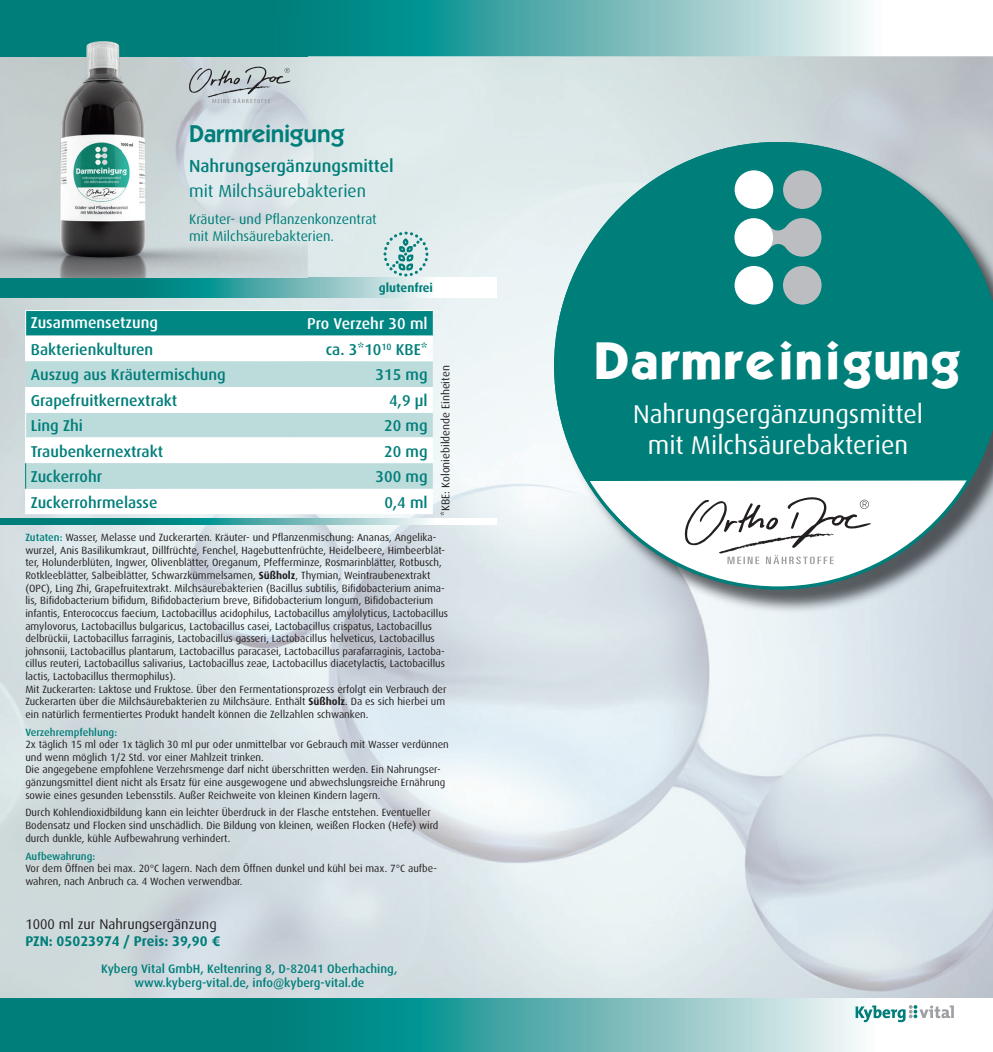
<style>
.page{position:relative;width:993px;height:1052px;background:#fff}
.page>*{position:absolute;margin:0;border:0;box-sizing:border-box;transform-origin:0 0}
.t1{font:700 45.15px "Kabel";color:#fff}
.t2{font:25.72px/31px "Dax OT";color:#fff;text-align:center}
.t3{font:600 24.5px "ITC Kabel Std";color:#007e7a}
.t4{font:500 17.5px "Dax OT";color:#007e7a}
.t5{font:17.5px "Dax OT";color:#007e7a}
.t6{font:500 15.75px "Dax OT";color:#007e7a}
.t7{font:500 15.75px "Dax OT";color:#fff}
.t8{font:14px/16.8px "Dax OT";color:#007e7a}
.t9{font:14px "Dax OT";color:#231f20}
.t10{font:700 14px "Dax OT";color:#007e7a}
.t11{font:500 12.25px/14.7px "Dax OT";color:#007e7a;text-align:center}
.t12{font:700 12.25px "Dax OT";color:#007e7a}
.t13{font:11.2px "Dax OT";color:#231f20}
.t14{font:10.5px/12.6px "Dax OT";color:#231f20}
.t15{font:500 10.5px "Dax OT";color:#007e7a}
.s1{font-weight:500;color:#007e7a}
.s2{font-weight:700}
</style>
<div class="page">
<img style="left:248px;top:56px;width:309px;height:942px">
<img style="left:0;top:298px;width:248px;height:700px">
<svg style="left:0;top:0;width:866px;height:56px;background:#58adac"></svg>
<svg style="left:0;top:998px;width:954px;height:54px;background:#50a9a7"></svg>
<svg style="left:855px;top:1005px;width:98px;height:17px"></svg>
<svg style="left:587px;top:589px;width:381px;height:11px;background:#afb7bd"></svg>
<svg style="left:554px;top:142px;width:438px;height:447px;background:#439b99"></svg>
<svg style="left:684px;top:497px;width:186px;height:67px"></svg>
<svg style="left:759px;top:216px;width:37px;height:43px"></svg>
<div style="left:782px;top:266px;width:39px;height:38px;background:#bcbdc0;border-radius:50%"></div>
<div style="left:782px;top:218px;width:39px;height:39px;background:#bcbdc0;border-radius:50%"></div>
<div style="left:782px;top:170px;width:39px;height:39px;background:#bcbdc0;border-radius:50%"></div>
<div style="left:734px;top:266px;width:39px;height:38px;background:#fff;border-radius:50%"></div>
<div style="left:734px;top:218px;width:38px;height:39px;background:#fff;border-radius:50%"></div>
<div style="left:734px;top:170px;width:39px;height:39px;background:#fff;border-radius:50%"></div>
<svg style="left:0;top:278px;width:496px;height:20px;background:#5cafad"></svg>
<svg style="left:0;top:518px;width:496px;height:6px;background:#5dafad"></svg>
<img style="left:0;top:56px;width:123px;height:170px">
<img style="left:123px;top:56px;width:184px;height:170px">
<img style="left:0;top:226px;width:307px;height:52px">
<div style="left:0;top:18px;width:307px;height:38px;background:#007e7a"></div>
<svg style="left:189px;top:67px;width:102px;height:36px;background:#b6bdc2"></svg>
<svg style="left:383px;top:232px;width:45px;height:44px;background:#aed3d3"></svg>
<svg style="left:26px;top:489px;width:406px;height:25px"></svg>
<svg style="left:26px;top:361px;width:406px;height:128px;fill:#bcdbdb"></svg>
<hr style="left:26px;top:412px;width:265px;height:1px;background:#fff">
<hr style="left:291px;top:412px;width:141px;height:1px;background:#fff">
<hr style="left:26px;top:437px;width:265px;height:1px;background:#fff">
<hr style="left:291px;top:437px;width:141px;height:1px;background:#fff">
<svg style="left:25px;top:310px;width:407px;height:51px"></svg>
<svg style="left:25px;top:387px;width:1px;height:127px"></svg>
<h3 class="t3" style="left:189px;top:119px;width:157px">Darmreinigung</h3>
<h3 class="t4" style="left:189px;top:150px;width:206px">Nahrungsergänzungsmittel</h3>
<h3 class="t5" style="left:189px;top:174px;width:178px">mit Milchsäurebakterien</h3>
<h3 class="t8" style="left:189px;top:208px;width:189px">Kräuter- und Pflanzenkonzentrat mit Milchsäurebakterien.</h3>
<p class="t12" style="left:379px;top:276px;width:56px">glutenfrei</p>
<h3 class="t7" style="left:31px;top:307px;width:129px">Zusammensetzung</h3>
<h3 class="t7" style="left:307px;top:309px;width:122px">Pro Verzehr 30 ml</h3>
<h3 class="t6" style="left:31px;top:334px;width:124px">Bakterienkulturen</h3>
<h3 class="t6" style="left:325px;top:334px;width:103px">ca. 3*10<sup>10</sup> KBE*</h3>
<h3 class="t6" style="left:31px;top:360px;width:196px">Auszug aus Kräutermischung</h3>
<h3 class="t6" style="left:375px;top:360px;width:54px">315 mg</h3>
<h3 class="t6" style="left:31px;top:385px;width:148px">Grapefruitkernextrakt</h3>
<h3 class="t6" style="left:389px;top:385px;width:40px">4,9 µl</h3>
<h3 class="t6" style="left:31px;top:411px;width:54px">Ling Zhi</h3>
<h3 class="t6" style="left:384px;top:411px;width:45px">20 mg</h3>
<h3 class="t6" style="left:31px;top:436px;width:134px">Traubenkernextrakt</h3>
<h3 class="t6" style="left:384px;top:436px;width:45px">20 mg</h3>
<h3 class="t6" style="left:31px;top:461px;width:73px">Zuckerrohr</h3>
<h3 class="t6" style="left:375px;top:461px;width:54px">300 mg</h3>
<h3 class="t6" style="left:31px;top:487px;width:128px">Zuckerrohrmelasse</h3>
<h3 class="t6" style="left:384px;top:487px;width:45px">0,4 ml</h3>
<p class="t13" style="left:435px;top:515px;width:152px;rotate:-90deg">*KBE: Koloniebildende Einheiten</p>
<p class="t14" style="left:25px;top:529px;width:424px"><span class="s1">Zutaten:</span> Wasser, Melasse und Zuckerarten. Kräuter- und Pflanzenmischung: Ananas, Angelika&shy;wurzel, Anis Basilikumkraut, Dillfrüchte, Fenchel, Hagebuttenfrüchte, Heidelbeere, Himbeerblät&shy;ter, Holunderblüten, Ingwer, Olivenblätter, Oreganum, Pfefferminze, Rosmarinblätter, Rotbusch, Rotkleeblätter, Salbeiblätter, Schwarzkümmelsamen, <span class="s2">Süßholz</span>, Thymian, Weintraubenextrakt (OPC), Ling Zhi, Grapefruitextrakt. Milchsäurebakterien (Bacillus subtilis, Bifidobacterium anima&shy;lis, Bifidobacterium bifidum, Bifidobacterium breve, Bifidobacterium longum, Bifidobacterium infantis, Enterococcus faecium, Lactobacillus acidophilus, Lactobacillus amylolyticus, Lactobacillus amylovorus, Lactobacillus bulgaricus, Lactobacillus casei, Lactobacillus crispatus, Lactobacillus delbrückii, Lactobacillus farraginis, Lactobacillus gasseri, Lactobacillus helveticus, Lactobacillus johnsonii, Lactobacillus plantarum, Lactobacillus paracasei, Lactobacillus parafarraginis, Lactoba&shy;cillus reuteri, Lactobacillus salivarius, Lactobacillus zeae, Lactobacillus diacetylactis, Lactobacillus lactis, Lactobacillus thermophilus).<br>Mit Zuckerarten: Laktose und Fruktose. Über den Fermentationsprozess erfolgt ein Verbrauch der Zuckerarten über die Milchsäurebakterien zu Milchsäure. Enthält <span class="s2">Süßholz</span>. Da es sich hierbei um ein natürlich fermentiertes Produkt handelt können die Zellzahlen schwanken.</p>
<p class="t15" style="left:25px;top:722px;width:93px">Verzehrempfehlung:</p>
<p class="t14" style="left:25px;top:736px;width:425px">2x täglich 15 ml oder 1x täglich 30 ml pur oder unmittelbar vor Gebrauch mit Wasser verdünnen und wenn möglich 1/2 Std. vor einer Mahlzeit trinken.<br>Die angegebene empfohlene Verzehrsmenge darf nicht überschritten werden. Ein Nahrungser&shy;gänzungsmittel dient nicht als Ersatz für eine ausgewogene und abwechslungsreiche Ernährung sowie eines gesunden Lebensstils. Außer Reichweite von kleinen Kindern lagern.</p>
<p class="t14" style="left:25px;top:804px;width:414px">Durch Kohlendioxidbildung kann ein leichter Überdruck in der Flasche entstehen. Eventueller<br>Bodensatz und Flocken sind unschädlich. Die Bildung von kleinen, weißen Flocken (Hefe) wird durch dunkle, kühle Aufbewahrung verhindert.</p>
<p class="t15" style="left:25px;top:846px;width:71px">Aufbewahrung:</p>
<p class="t14" style="left:25px;top:860px;width:413px">Vor dem Öffnen bei max. 20°C lagern. Nach dem Öffnen dunkel und kühl bei max. 7°C aufbe&shy;wahren, nach Anbruch ca. 4 Wochen verwendbar.</p>
<h3 class="t9" style="left:25px;top:910px;width:193px">1000 ml zur Nahrungsergänzung</h3>
<h3 class="t10" style="left:25px;top:927px;width:197px">PZN: 05023974 / Preis: 39,90 €</h3>
<p class="t11" style="left:101px;top:959px;width:298px">Kyberg Vital GmbH, Keltenring 8, D-82041 Oberhaching, www.kyberg-vital.de, info@kyberg-vital.de</p>
<h1 class="t1" style="left:594px;top:328px;width:368px">Darmreinigung</h1>
<h2 class="t2" style="left:632px;top:394px;width:291px">Nahrungsergänzungsmittel mit Milchsäurebakterien</h2>
</div>
